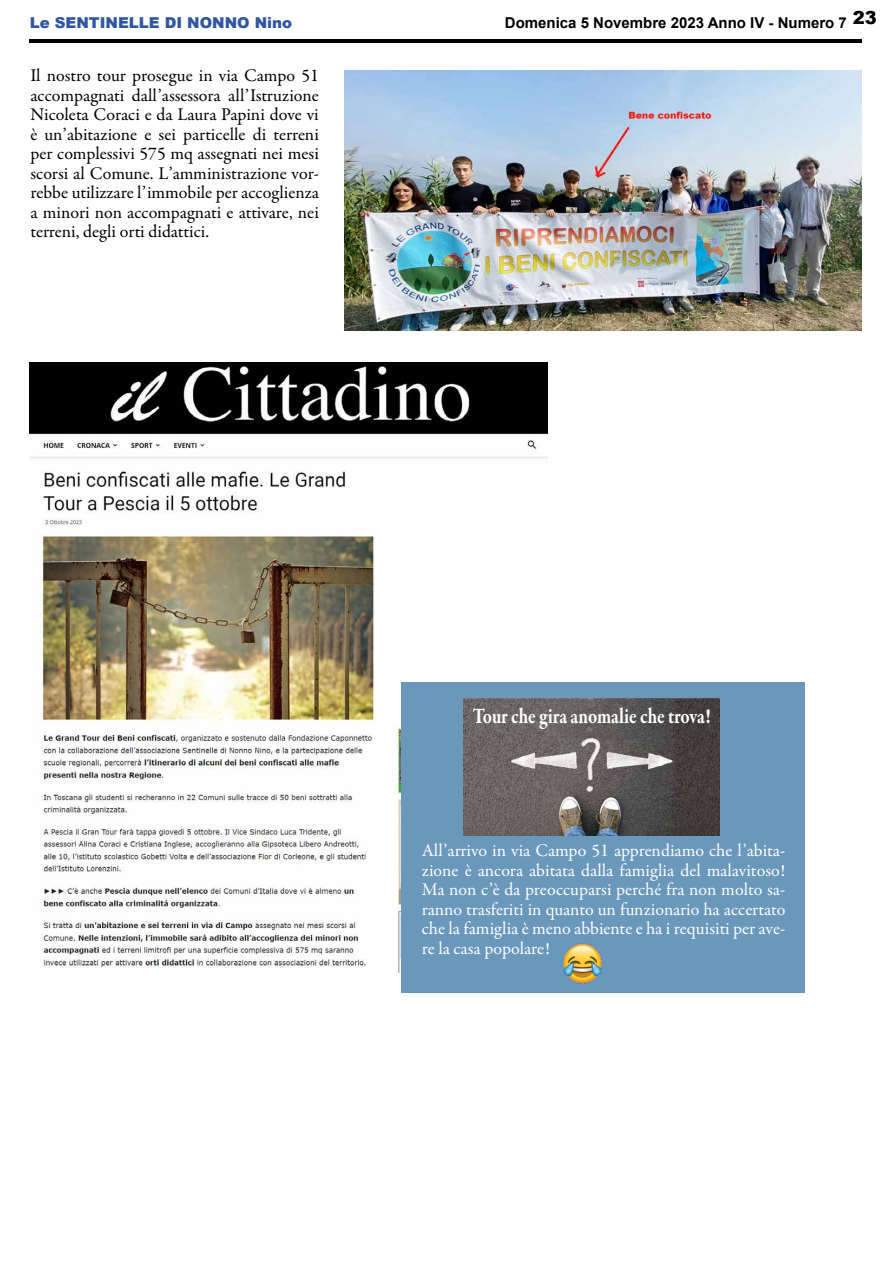
<style>
.page{position:relative;width:893px;height:1263px;background:#fff}
.page>*{position:absolute;margin:0;border:0;box-sizing:border-box;transform-origin:0 0}
.t1{font:700 22.5px "Garamond Premr Pro";color:#fff;scale:.8 1}
.t2{font:18px/19.5px "Garamond Premr Pro";letter-spacing:-.005em;color:#000;text-align:justify}
.t3{font:18px/19.5px "Garamond Premr Pro";color:#fff;text-align:justify}
.t4{font:900 18px "Arial";color:#000}
.t5{font:700 15px "Arial";color:#000}
.t6{font:900 15px "Arial";color:#3055a3}
</style>
<div class="page">
<hr style="left:30px;top:39px;width:832px;height:3px;background:#000">
<img style="left:344px;top:70px;width:518px;height:261px">
<img style="left:30px;top:363px;width:517px;height:612px">
<div style="left:401px;top:683px;width:404px;height:310px;background:#6a98bb"></div>
<img style="left:464px;top:699px;width:256px;height:137px">
<img style="left:563px;top:943px;width:39px;height:41px">
<p class="t4" style="left:853px;top:4px;width:26px">23</p>
<p class="t6" style="left:30px;top:12px;width:264px">Le SENTINELLE DI NONNO Nino</p>
<p class="t5" style="left:505px;top:12px;width:344px">Domenica 5 Novembre 2023 Anno IV - Numero 7</p>
<p class="t2" style="left:30px;top:66px;width:290px">Il nostro tour prosegue in via Campo 51 accompagnati dall’assessora all’Istruzione Nicoleta Coraci e da Laura Papini dove vi è un’abitazione e sei particelle di terreni per complessivi 575 mq assegnati nei mesi scorsi al Comune. L’amministrazione vor&shy;rebbe utilizzare l’immobile per accoglienza a minori non accompagnati e attivare, nei terreni, degli orti didattici.</p>
<p class="t1" style="left:473px;top:702px;width:299px">Tour che gira anomalie che trova!</p>
<p class="t3" style="left:422px;top:841px;width:365px">All’arrivo in via Campo 51 apprendiamo che l’abita&shy;zione è ancora abitata dalla famiglia del malavitoso!<br>Ma non c’è da preoccuparsi perché fra non molto sa&shy;ranno trasferiti in quanto un funzionario ha accertato che la famiglia è meno abbiente e ha i requisiti per ave&shy;re la casa popolare!</p>
</div>
